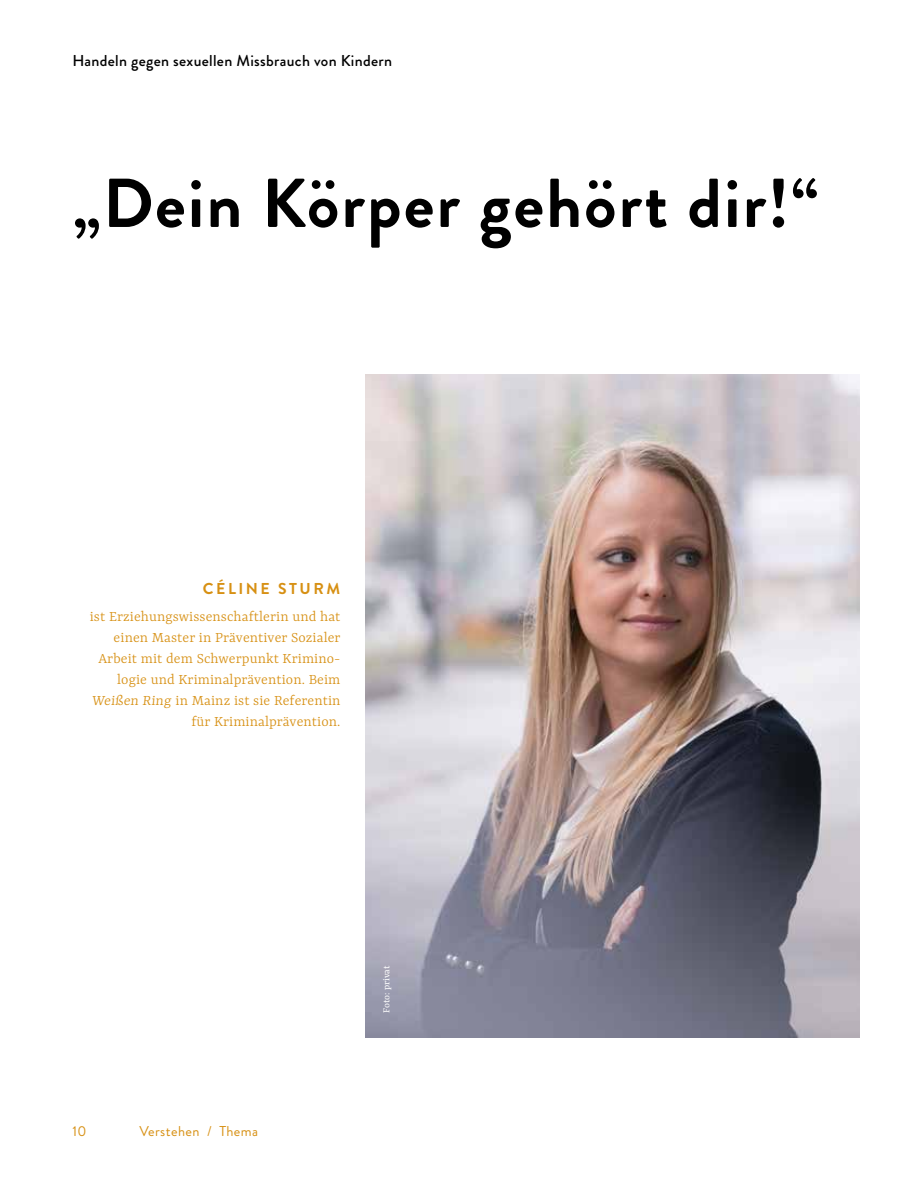
<style>
.page{position:relative;width:915px;height:1191px;background:#fff}
.page>*{position:absolute;margin:0;border:0;box-sizing:border-box;transform-origin:0 0}
.t1{font:700 69px "Brandon Grotesque";letter-spacing:.03em;color:#000}
.t2{font:300 15.75px/21px "Yrsa";letter-spacing:.005em;color:#d79013;text-align:right}
.t3{font:500 15.75px "Brandon Grotesque";letter-spacing:.02em;color:#000}
.t4{font:700 15.75px "Brandon Grotesque";letter-spacing:.16em;color:#d79013}
.t5{font:14.25px "Brandon Grotesque";letter-spacing:.03em;color:#d79013}
.t6{font:10.5px "Yrsa";color:#fff}
.s1{font-style:italic}
</style>
<div class="page">
<img style="left:365px;top:374px;width:494px;height:663px">
<p class="t3" style="left:72px;top:50px;width:321px">Handeln gegen sexuellen Missbrauch von Kindern</p>
<h1 class="t1" style="left:72px;top:155px;width:747px">„Dein Körper gehört dir!“</h1>
<p class="t4" style="left:203px;top:577px;width:139px">CÉLINE STURM</p>
<p class="t2" style="left:90px;top:607px;width:252px">ist Erziehungswissenschaftlerin und hat einen Master in Präventiver Sozialer Arbeit mit dem Schwerpunkt Krimino&shy;logie und Kriminalprävention. Beim <span class="s1">Weißen Ring</span> in Mainz ist sie Referentin für Kriminalprävention.</p>
<p class="t5" style="left:72px;top:1121px;width:16px">10</p>
<p class="t5" style="left:139px;top:1121px;width:120px">Verstehen / Thema</p>
<p class="t6" style="left:380px;top:1013px;width:49px;rotate:-90deg">Foto: privat</p>
</div>
